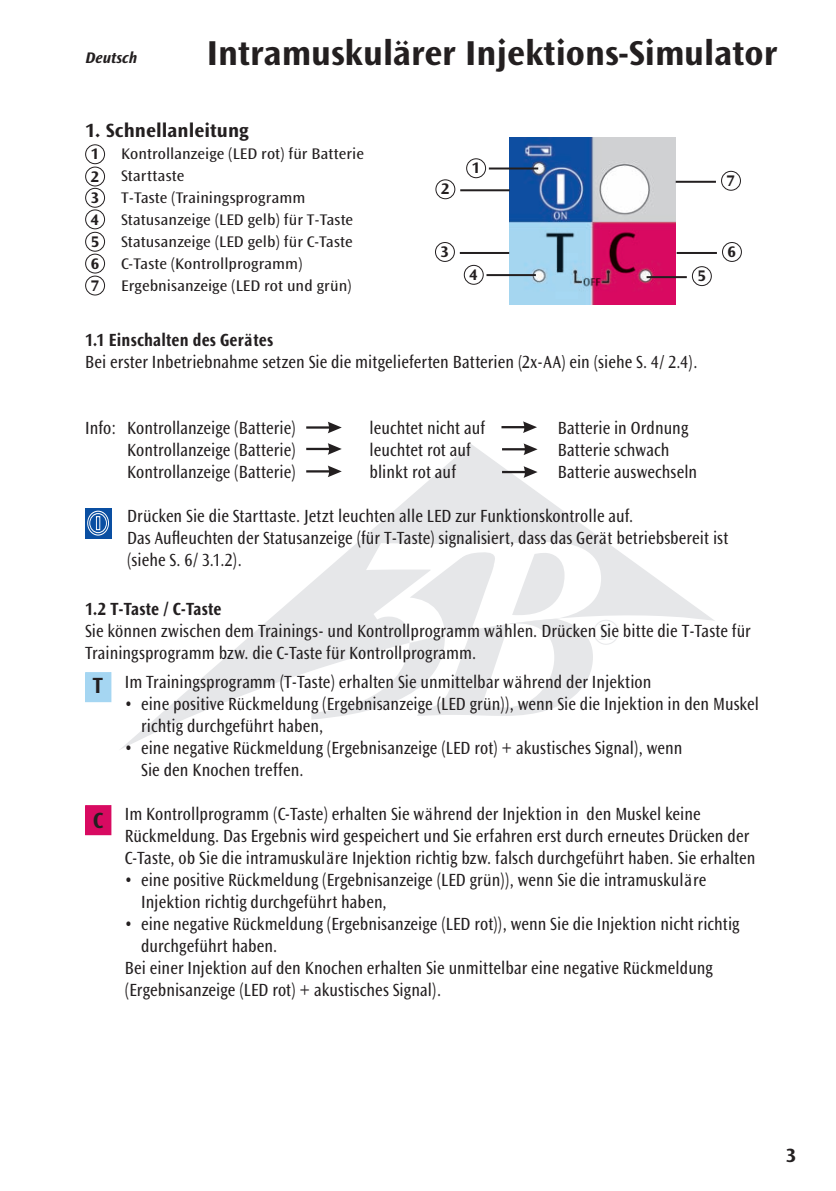
<style>
.page{position:relative;width:836px;height:1191px;background:#fff}
.page>*{position:absolute;margin:0;border:0;box-sizing:border-box;transform-origin:0 0}
.t1{font:36.2px "Perpetua";color:#e6e7e9}
.t2{font:700 36px "Ocean Sans";color:#231f20}
.t3{font:700 23px "Ocean Sans";color:#231f20;scale:.87 1}
.t4{font:700 20px "Ocean Sans";color:#231f20}
.t5{font:18.4px/22px "Ocean Sans";letter-spacing:.005em;color:#231f20;scale:.87 1}
.t6{font:700 18.4px "Ocean Sans";letter-spacing:.015em;color:#231f20;scale:.87 1}
.t7{font:16px/22px "Ocean Sans";letter-spacing:.005em;color:#231f20}
.t8{font:700 16px/21.8px "Ocean Sans";color:#231f20;text-align:justify}
.t9{font:italic 700 16px "Ocean Sans";color:#231f20}
</style>
<div class="page">
<svg style="left:120px;top:444px;width:595px;height:306px"></svg>
<svg style="left:311px;top:542px;width:289px;height:177px"></svg>
<hr style="left:306px;top:426px;width:24px;height:2px;background:#231f20">
<svg style="left:327px;top:422px;width:14px;height:11px"></svg>
<hr style="left:501px;top:426px;width:24px;height:2px;background:#231f20">
<svg style="left:522px;top:421px;width:14px;height:12px"></svg>
<hr style="left:501px;top:448px;width:25px;height:2px;background:#231f20">
<svg style="left:523px;top:443px;width:14px;height:12px"></svg>
<hr style="left:501px;top:471px;width:25px;height:2px;background:#231f20">
<svg style="left:523px;top:466px;width:14px;height:12px"></svg>
<hr style="left:306px;top:448px;width:24px;height:2px;background:#231f20">
<svg style="left:327px;top:443px;width:14px;height:12px"></svg>
<hr style="left:306px;top:470px;width:24px;height:2px;background:#231f20">
<svg style="left:327px;top:465px;width:14px;height:12px"></svg>
<div style="left:86px;top:672px;width:25px;height:29px;background:#a5d6f2"></div>
<div style="left:85px;top:672px;width:26px;height:30px;border:1px solid #a5d6f2"></div>
<div style="left:86px;top:805px;width:25px;height:29px;background:#d80a61"></div>
<div style="left:85px;top:805px;width:26px;height:30px;border:1px solid #d80a61"></div>
<svg style="left:85px;top:508px;width:26px;height:30px"></svg>
<div style="left:87px;top:511px;width:22px;height:24px;border:1px solid #fff;border-radius:50%"></div>
<div style="left:89px;top:513px;width:18px;height:20px;border:1px solid #fff;border-radius:50%"></div>
<div style="left:96px;top:516px;width:4px;height:14px;border:1px solid #fff"></div>
<div style="left:85px;top:144px;width:20px;height:20px;border:1px solid #231f20;border-radius:50%"></div>
<div style="left:85px;top:167px;width:20px;height:19px;border:1px solid #231f20;border-radius:50%"></div>
<div style="left:85px;top:188px;width:20px;height:20px;border:1px solid #231f20;border-radius:50%"></div>
<div style="left:85px;top:209px;width:20px;height:20px;border:1px solid #231f20;border-radius:50%"></div>
<div style="left:85px;top:232px;width:20px;height:20px;border:1px solid #231f20;border-radius:50%"></div>
<div style="left:85px;top:254px;width:20px;height:19px;border:1px solid #231f20;border-radius:50%"></div>
<div style="left:85px;top:276px;width:20px;height:19px;border:1px solid #231f20;border-radius:50%"></div>
<img style="left:509px;top:138px;width:166px;height:166px">
<div style="left:466px;top:158px;width:20px;height:20px;border:1px solid #231f20;border-radius:50%"></div>
<hr style="left:488px;top:167px;width:50px;height:2px;background:#231f20">
<div style="left:435px;top:179px;width:20px;height:20px;border:1px solid #231f20;border-radius:50%"></div>
<hr style="left:460px;top:189px;width:49px;height:2px;background:#231f20">
<div style="left:434px;top:242px;width:20px;height:20px;border:1px solid #231f20;border-radius:50%"></div>
<hr style="left:459px;top:252px;width:50px;height:2px;background:#231f20">
<div style="left:463px;top:265px;width:20px;height:20px;border:1px solid #231f20;border-radius:50%"></div>
<hr style="left:486px;top:274px;width:49px;height:2px;background:#231f20">
<div style="left:720px;top:171px;width:20px;height:20px;border:1px solid #231f20;border-radius:50%"></div>
<hr style="left:675px;top:181px;width:40px;height:2px;background:#231f20">
<div style="left:721px;top:242px;width:20px;height:20px;border:1px solid #231f20;border-radius:50%"></div>
<hr style="left:676px;top:252px;width:40px;height:2px;background:#231f20">
<div style="left:691px;top:266px;width:20px;height:20px;border:1px solid #231f20;border-radius:50%"></div>
<hr style="left:646px;top:276px;width:40px;height:2px;background:#231f20">
<p class="t9" style="left:85px;top:49px;width:53px">Deutsch</p>
<h2 class="t2" style="left:207px;top:33px;width:571px">Intramuskulärer Injektions-Simulator</h2>
<p class="t4" style="left:85px;top:119px;width:165px">1. Schnellanleitung</p>
<p class="t7" style="left:121px;top:143px;width:244px">Kontrollanzeige (LED rot) für Batterie<br>Starttaste<br>T-Taste (Trainingsprogramm<br>Statusanzeige (LED gelb) für T-Taste<br>Statusanzeige (LED gelb) für C-Taste<br>C-Taste (Kontrollprogramm)<br>Ergebnisanzeige (LED rot und grün)</p>
<p class="t8" style="left:91px;top:143px;width:10px">1<br>2<br>3<br>4<br>5<br>6<br>7</p>
<p class="t8" style="left:440px;top:178px;width:10px">2</p>
<p class="t8" style="left:440px;top:241px;width:10px">3</p>
<p class="t8" style="left:471px;top:157px;width:10px">1</p>
<p class="t8" style="left:469px;top:264px;width:10px">4</p>
<p class="t8" style="left:697px;top:265px;width:10px">5</p>
<p class="t6" style="left:85px;top:329px;width:217px">1.1 Einschalten des Gerätes</p>
<p class="t5" style="left:85px;top:351px;width:705px">Bei erster Inbetriebnahme setzen Sie die mitgelieferten Batterien (2x-AA) ein (siehe S. 4/ 2.4).</p>
<p class="t8" style="left:726px;top:170px;width:10px">7</p>
<p class="t8" style="left:727px;top:241px;width:10px">6</p>
<p class="t5" style="left:85px;top:417px;width:243px">Info: Kontrollanzeige (Batterie)</p>
<p class="t5" style="left:369px;top:417px;width:134px">leuchtet nicht auf</p>
<p class="t5" style="left:557px;top:417px;width:151px">Batterie in Ordnung</p>
<p class="t5" style="left:127px;top:439px;width:195px">Kontrollanzeige (Batterie)</p>
<p class="t5" style="left:369px;top:439px;width:118px">leuchtet rot auf</p>
<p class="t5" style="left:557px;top:439px;width:130px">Batterie schwach</p>
<p class="t5" style="left:127px;top:461px;width:195px">Kontrollanzeige (Batterie)</p>
<p class="t5" style="left:369px;top:461px;width:101px">blinkt rot auf</p>
<p class="t5" style="left:557px;top:461px;width:162px">Batterie auswechseln</p>
<p class="t5" style="left:127px;top:505px;width:692px">Drücken Sie die Starttaste. Jetzt leuchten alle LED zur Funktionskontrolle auf.<br>Das Aufleuchten der Statusanzeige (für T-Taste) signalisiert, dass das Gerät betriebsbereit ist (siehe S. 6/ 3.1.2).</p>
<p class="t6" style="left:85px;top:599px;width:158px">1.2 T-Taste / C-Taste</p>
<p class="t5" style="left:85px;top:620px;width:766px">Sie können zwischen dem Trainings- und Kontrollprogramm wählen. Drücken Sie bitte die T-Taste für<br>Trainingsprogramm bzw. die C-Taste für Kontrollprogramm.</p>
<p class="t5" style="left:125px;top:671px;width:606px">Im Trainingsprogramm (T-Taste) erhalten Sie unmittelbar während der Injektion</p>
<p class="t5" style="left:141px;top:693px;width:711px;text-indent:-16px">• eine positive Rückmeldung (Ergebnisanzeige (LED grün)), wenn Sie die Injektion in den Muskel richtig durchgeführt haben,</p>
<p class="t5" style="left:141px;top:737px;width:623px;text-indent:-16px">• eine negative Rückmeldung (Ergebnisanzeige (LED rot) + akustisches Signal), wenn<br>Sie den Knochen treffen.</p>
<p class="t5" style="left:125px;top:803px;width:725px">Im Kontrollprogramm (C-Taste) erhalten Sie während der Injektion in den Muskel keine<br>Rückmeldung. Das Ergebnis wird gespeichert und Sie erfahren erst durch erneutes Drücken der<br>C-Taste, ob Sie die intramuskuläre Injektion richtig bzw. falsch durchgeführt haben. Sie erhalten</p>
<p class="t5" style="left:141px;top:869px;width:650px;text-indent:-16px">• eine positive Rückmeldung (Ergebnisanzeige (LED grün)), wenn Sie die intramuskuläre<br>Injektion richtig durchgeführt haben,</p>
<p class="t5" style="left:125px;top:913px;width:707px">• eine negative Rückmeldung (Ergebnisanzeige (LED rot)), wenn Sie die Injektion nicht richtig</p>
<p class="t5" style="left:141px;top:935px;width:158px">durchgeführt haben.</p>
<p class="t5" style="left:125px;top:957px;width:677px">Bei einer Injektion auf den Knochen erhalten Sie unmittelbar eine negative Rückmeldung</p>
<p class="t5" style="left:125px;top:979px;width:365px">(Ergebnisanzeige (LED rot) + akustisches Signal).</p>
<h1 class="t1" style="left:592px;top:615px;width:29px">®</h1>
<p class="t3" style="left:93px;top:672px;width:13px">T</p>
<p class="t3" style="left:93px;top:808px;width:13px">C</p>
<p class="t4" style="left:785px;top:1144px;width:12px">3</p>
</div>
